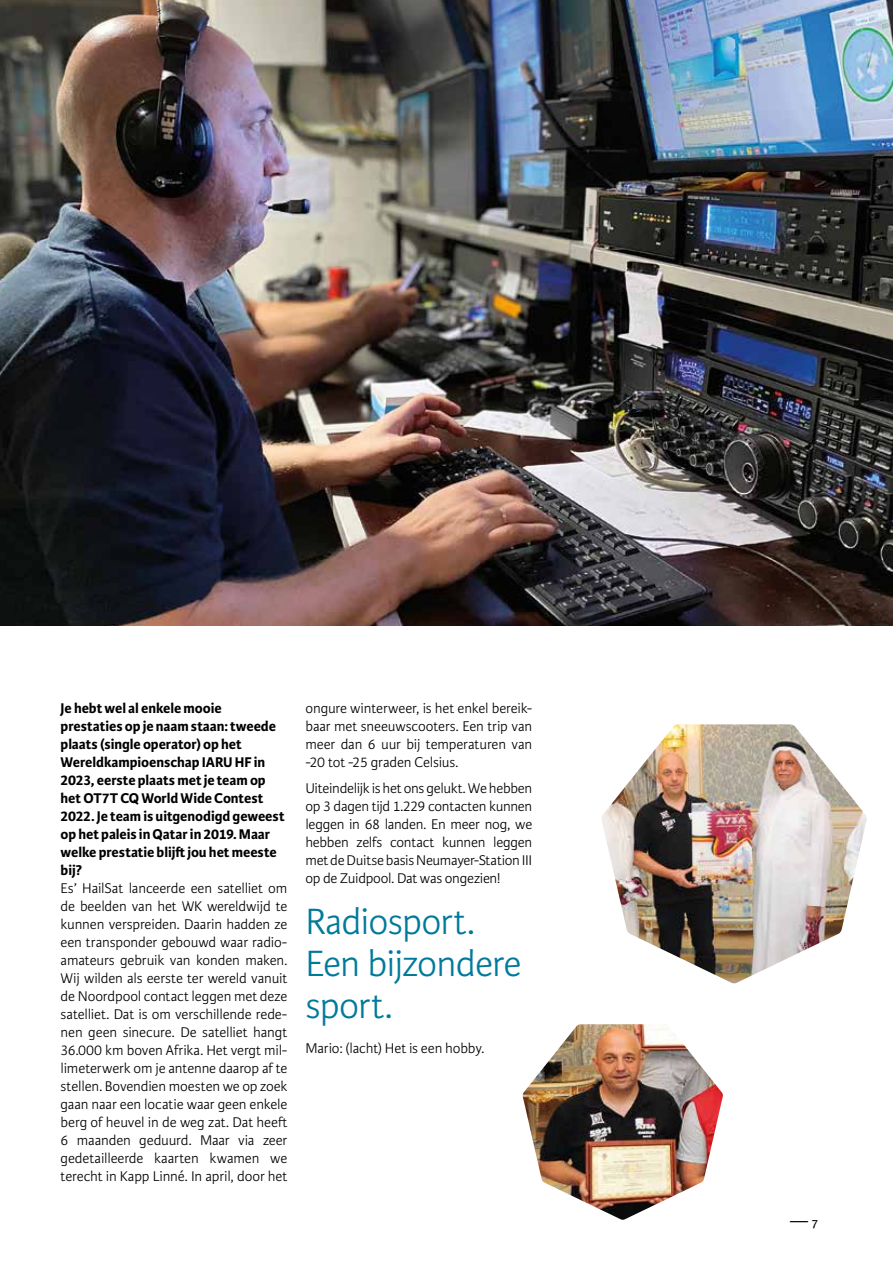
<style>
.page{position:relative;width:893px;height:1263px;background:#fff}
.page>*{position:absolute;margin:0;border:0;box-sizing:border-box;transform-origin:0 0}
.t1{font:300 39px/42px "Karmina Sans";letter-spacing:-.02em;color:#007a9b}
.t2{font:18px "Karmina";color:#000}
.t3{font:300 15px/18px "Karmina Sans";letter-spacing:-.015em;color:#000;text-align:justify}
.t4{font:700 15px/18px "Karmina Sans";letter-spacing:-.005em;color:#000}
.s1{font-family:"Karmina Sans";font-size:13.5px}
</style>
<div class="page">
<img style="left:0;top:0;width:893px;height:625px">
<img style="left:522px;top:1024px;width:201px;height:196px">
<img style="left:602px;top:724px;width:265px;height:259px">
<p class="t4" style="left:61px;top:699px;width:225px">Je hebt wel al enkele mooie prestaties op je naam staan: tweede plaats (single operator) op het<br>Wereldkampioenschap IARU HF in<br>2023, eerste plaats met je team op het OT7T CQ World Wide Contest<br>2022. Je team is uitgenodigd geweest op het paleis in Qatar in 2019. Maar welke prestatie blijft jou het meeste bij?</p>
<p class="t3" style="left:61px;top:879px;width:228px">Es’ HailSat lanceerde een satelliet om de beelden van het WK wereldwijd te kunnen verspreiden. Daarin hadden ze een transponder gebouwd waar radio&shy;amateurs gebruik van konden maken.<br>Wij wilden als eerste ter wereld vanuit de Noordpool contact leggen met deze satelliet. Dat is om verschillende rede&shy;nen geen sinecure. De satelliet hangt 36.000 km boven Afrika. Het vergt mil&shy;limeterwerk om je antenne daarop af te stellen. Bovendien moesten we op zoek gaan naar een locatie waar geen enkele berg of heuvel in de weg zat. Dat heeft 6 maanden geduurd. Maar via zeer gedetailleerde kaarten kwamen we terecht in Kapp Linné. In april, door het</p>
<p class="t3" style="left:305px;top:699px;width:228px">ongure winterweer, is het enkel bereik&shy;baar met sneeuwscooters. Een trip van meer dan 6 uur bij temperaturen van -20 tot -25 graden Celsius.</p>
<p class="t3" style="left:305px;top:780px;width:228px">Uiteindelijk is het ons gelukt. We hebben op 3 dagen tijd 1.229 contacten kunnen leggen in 68 landen. En meer nog, we hebben zelfs contact kunnen leggen met de Duitse basis Neumayer-Station III op de Zuidpool. Dat was ongezien!</p>
<h1 class="t1" style="left:305px;top:901px;width:218px">Radiosport.<br>Een bijzondere sport.</h1>
<p class="t3" style="left:305px;top:1039px;width:181px">Mario: (lacht) Het is een hobby.</p>
<p class="t2" style="left:790px;top:1210px;width:29px">— <span class="s1">7</span></p>
</div>
